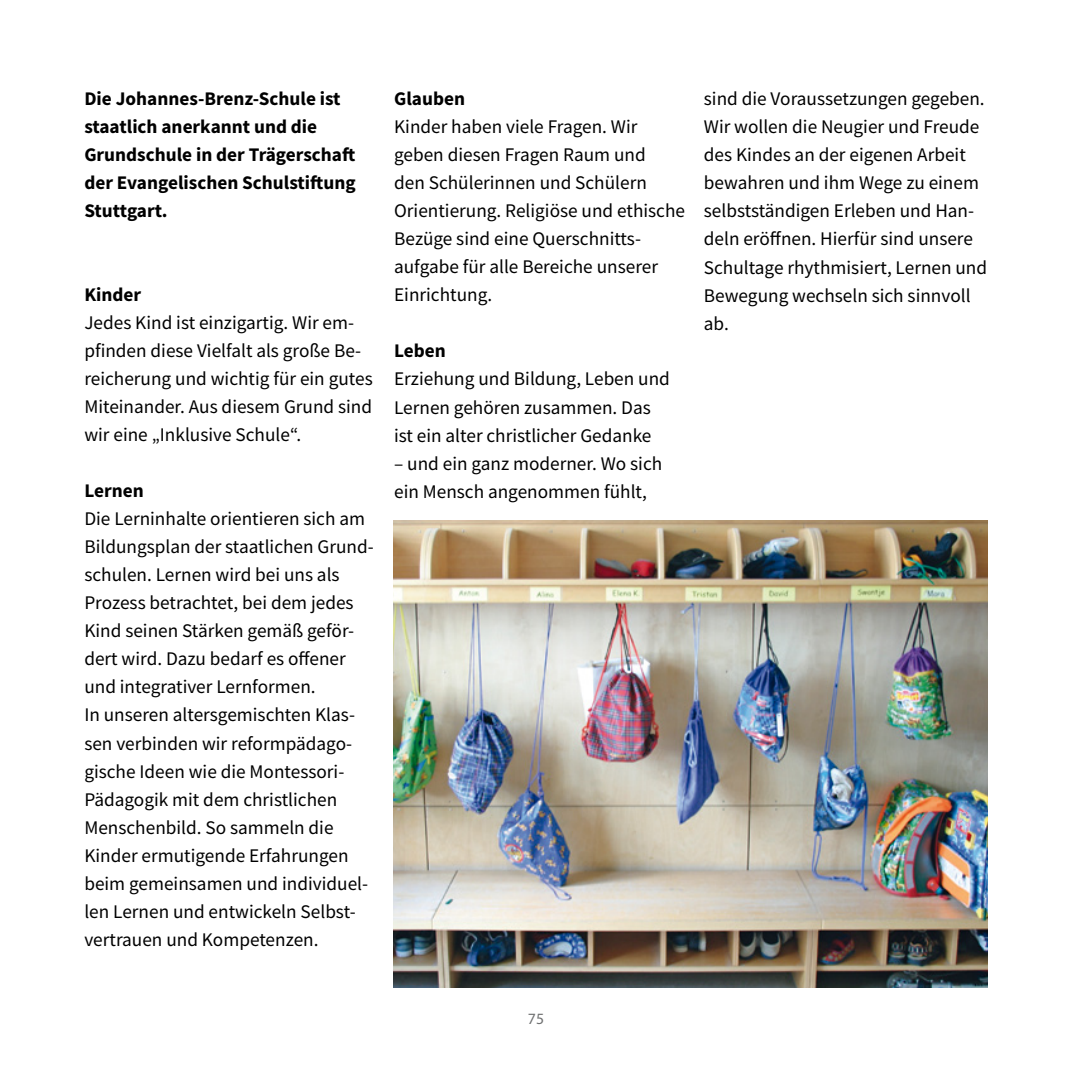
<style>
.page{position:relative;width:1072px;height:1072px;background:#fff}
.page>*{position:absolute;margin:0;border:0;box-sizing:border-box;transform-origin:0 0}
.t1{font:19.25px/28px "Source Sans Pro";color:#000}
.t2{font:700 19.25px/28px "Source Sans Pro";color:#000}
.t3{font:15.75px "Myriad Pro";color:#707172}
</style>
<div class="page">
<img style="left:394px;top:520px;width:593px;height:467px">
<p class="t2" style="left:84px;top:84px;width:273px">Die Johannes-Brenz-Schule ist staatlich anerkannt und die<br>Grundschule in der Trägerschaft der Evangelischen Schulstiftung<br>Stuttgart.</p>
<p class="t2" style="left:84px;top:280px;width:58px">Kinder</p>
<p class="t1" style="left:84px;top:309px;width:290px">Jedes Kind ist einzigartig. Wir em&shy;pfinden diese Vielfalt als große Be&shy;reicherung und wichtig für ein gutes Miteinander. Aus diesem Grund sind wir eine „Inklusive Schule“.</p>
<p class="t2" style="left:84px;top:476px;width:61px">Lernen</p>
<p class="t1" style="left:84px;top:505px;width:291px">Die Lerninhalte orientieren sich am Bildungsplan der staatlichen Grund&shy;schulen. Lernen wird bei uns als Prozess betrachtet, bei dem jedes Kind seinen Stärken gemäß geför&shy;dert wird. Dazu bedarf es offener und integrativer Lernformen.<br>In unseren altersgemischten Klas&shy;sen verbinden wir reformpädago&shy;gische Ideen wie die Montessori-Pädagogik mit dem christlichen Menschenbild. So sammeln die Kinder ermutigende Erfahrungen beim gemeinsamen und individuel&shy;len Lernen und entwickeln Selbst&shy;vertrauen und Kompetenzen.</p>
<p class="t2" style="left:394px;top:85px;width:72px">Glauben</p>
<p class="t1" style="left:394px;top:113px;width:292px">Kinder haben viele Fragen. Wir geben diesen Fragen Raum und<br>den Schülerinnen und Schülern<br>Orientierung. Religiöse und ethische<br>Bezüge sind eine Querschnitts&shy;aufgabe für alle Bereiche unserer<br>Einrichtung.</p>
<p class="t2" style="left:394px;top:337px;width:53px">Leben</p>
<p class="t1" style="left:394px;top:365px;width:277px">Erziehung und Bildung, Leben und<br>Lernen gehören zusammen. Das ist ein alter christlicher Gedanke</p>
<p class="t1" style="left:394px;top:449px;width:270px">– und ein ganz moderner. Wo sich ein Mensch angenommen fühlt,</p>
<p class="t1" style="left:704px;top:85px;width:285px">sind die Voraussetzungen gegeben.<br>Wir wollen die Neugier und Freude des Kindes an der eigenen Arbeit bewahren und ihm Wege zu einem selbstständigen Erleben und Han&shy;deln eröffnen. Hierfür sind unsere<br>Schultage rhythmisiert, Lernen und<br>Bewegung wechseln sich sinnvoll ab.</p>
<p class="t3" style="left:528px;top:1008px;width:18px">75</p>
</div>
